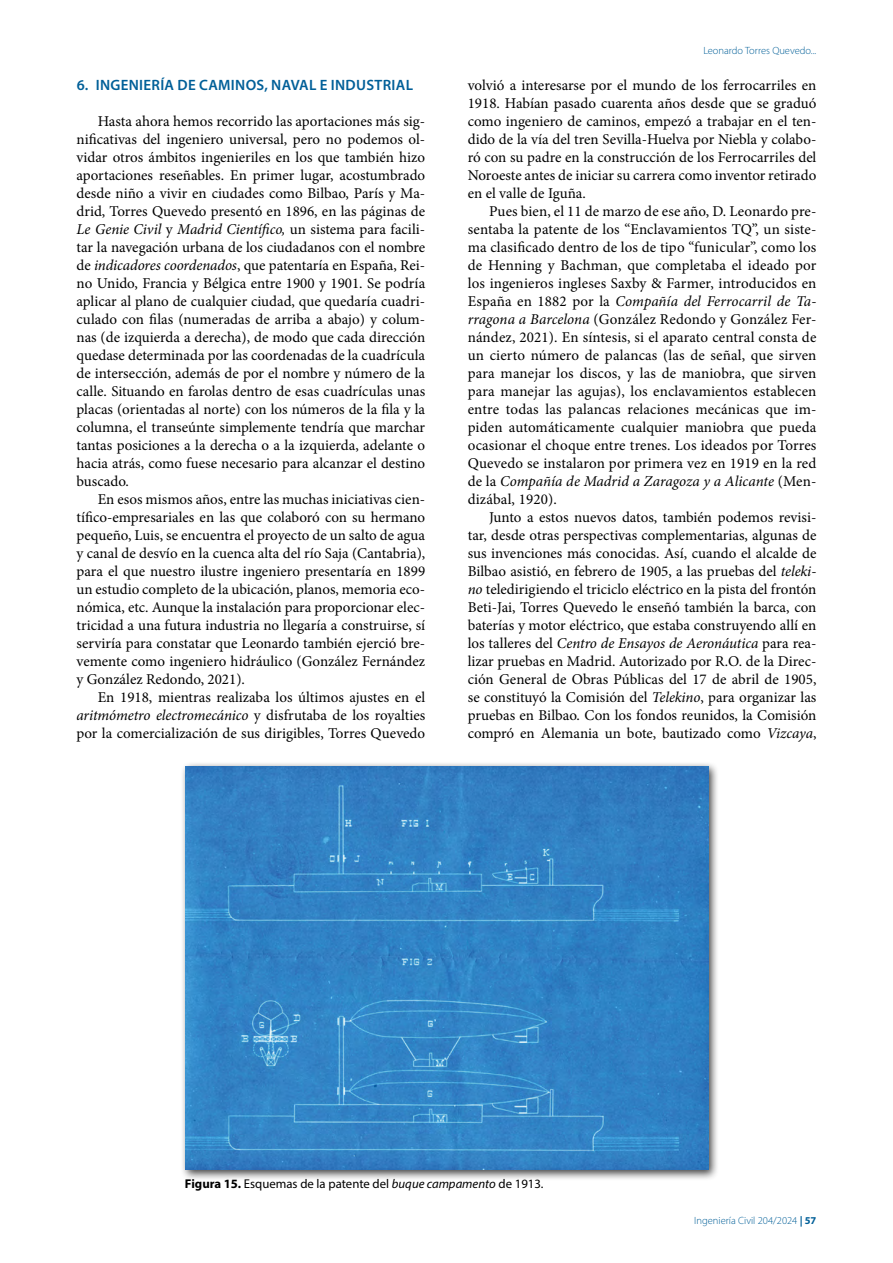
<style>
.page{position:relative;width:893px;height:1263px;background:#fff}
.page>*{position:absolute;margin:0;border:0;box-sizing:border-box;transform-origin:0 0}
.t1{font:15px/18px "Minion Pro";color:#000;text-align:justify}
.t2{font:600 15px "Myriad Pro";letter-spacing:.02em;color:#005f98}
.t3{font:12.75px "Myriad Pro";color:#000}
.t4{font:300 10.5px "Myriad Pro";color:#005f98}
.s1{font-style:italic}
.s2{font-weight:700}
</style>
<div class="page">
<div style="left:180px;top:762px;width:539px;height:419px;background:#000;opacity:.75"></div>
<img style="left:185px;top:767px;width:523px;height:403px">
<p class="t2" style="left:77px;top:75px;width:338px">6. INGENIERÍA DE CAMINOS, NAVAL E INDUSTRIAL</p>
<p class="t1" style="left:77px;top:112px;width:350px;text-indent:21px">Hasta ahora hemos recorrido las aportaciones más sig&shy;nificativas del ingeniero universal, pero no podemos ol&shy;vidar otros ámbitos ingenieriles en los que también hizo aportaciones reseñables. En primer lugar, acostumbrado desde niño a vivir en ciudades como Bilbao, París y Ma&shy;drid, Torres Quevedo presentó en 1896, en las páginas de <span class="s1">Le Genie Civil</span> y <span class="s1">Madrid Científico,</span> un sistema para facili&shy;tar la navegación urbana de los ciudadanos con el nombre de <span class="s1">indicadores coordenados</span>, que patentaría en España, Rei&shy;no Unido, Francia y Bélgica entre 1900 y 1901. Se podría aplicar al plano de cualquier ciudad, que quedaría cuadri&shy;culado con filas (numeradas de arriba a abajo) y colum&shy;nas (de izquierda a derecha), de modo que cada dirección quedase determinada por las coordenadas de la cuadrícula de intersección, además de por el nombre y número de la calle. Situando en farolas dentro de esas cuadrículas unas placas (orientadas al norte) con los números de la fila y la columna, el transeúnte simplemente tendría que marchar tantas posiciones a la derecha o a la izquierda, adelante o hacia atrás, como fuese necesario para alcanzar el destino buscado.</p>
<p class="t1" style="left:77px;top:490px;width:350px;text-indent:21px">En esos mismos años, entre las muchas iniciativas cien&shy;tífico-empresariales en las que colaboró con su hermano pequeño, Luis, se encuentra el proyecto de un salto de agua y canal de desvío en la cuenca alta del río Saja (Cantabria), para el que nuestro ilustre ingeniero presentaría en 1899 un estudio completo de la ubicación, planos, memoria eco&shy;nómica, etc. Aunque la instalación para proporcionar elec&shy;tricidad a una futura industria no llegaría a construirse, sí serviría para constatar que Leonardo también ejerció bre&shy;vemente como ingeniero hidráulico (González Fernández y González Redondo, 2021).</p>
<p class="t1" style="left:77px;top:688px;width:350px;text-indent:21px">En 1918, mientras realizaba los últimos ajustes en el <span class="s1">aritmómetro electromecánico</span> y disfrutaba de los royalties por la comercialización de sus dirigibles, Torres Quevedo</p>
<p class="t4" style="left:703px;top:44px;width:115px">Leonardo Torres Quevedo...</p>
<p class="t1" style="left:468px;top:76px;width:350px">volvió a interesarse por el mundo de los ferrocarriles en 1918. Habían pasado cuarenta años desde que se graduó como ingeniero de caminos, empezó a trabajar en el ten&shy;dido de la vía del tren Sevilla-Huelva por Niebla y colabo&shy;ró con su padre en la construcción de los Ferrocarriles del Noroeste antes de iniciar su carrera como inventor retirado en el valle de Iguña.</p>
<p class="t1" style="left:468px;top:202px;width:350px;text-indent:21px">Pues bien, el 11 de marzo de ese año, D. Leonardo pre&shy;sentaba la patente de los “Enclavamientos TQ”, un siste&shy;ma clasificado dentro de los de tipo “funicular”, como los de Henning y Bachman, que completaba el ideado por los ingenieros ingleses Saxby &amp; Farmer, introducidos en España en 1882 por la <span class="s1">Compañía del Ferrocarril de Ta&shy;rragona a Barcelona</span> (González Redondo y González Fer&shy;nández, 2021). En síntesis, si el aparato central consta de un cierto número de palancas (las de señal, que sirven para manejar los discos, y las de maniobra, que sirven para manejar las agujas), los enclavamientos establecen entre todas las palancas relaciones mecánicas que im&shy;piden automáticamente cualquier maniobra que pueda ocasionar el choque entre trenes. Los ideados por Torres Quevedo se instalaron por primera vez en 1919 en la red de la <span class="s1">Compañía de Madrid a Zaragoza y a Alicante</span> (Men&shy;dizábal, 1920).</p>
<p class="t1" style="left:468px;top:508px;width:350px;text-indent:21px">Junto a estos nuevos datos, también podemos revisi&shy;tar, desde otras perspectivas complementarias, algunas de sus invenciones más conocidas. Así, cuando el alcalde de Bilbao asistió, en febrero de 1905, a las pruebas del <span class="s1">teleki&shy;no</span> teledirigiendo el triciclo eléctrico en la pista del frontón Beti-Jai, Torres Quevedo le enseñó también la barca, con baterías y motor eléctrico, que estaba construyendo allí en los talleres del <span class="s1">Centro de Ensayos de Aeronáutica</span> para rea&shy;lizar pruebas en Madrid. Autorizado por R.O. de la Direc&shy;ción General de Obras Públicas del 17 de abril de 1905, se constituyó la Comisión del <span class="s1">Telekino</span>, para organizar las pruebas en Bilbao. Con los fondos reunidos, la Comisión compró en Alemania un bote, bautizado como <span class="s1">Vizcaya</span>,</p>
<p class="t3" style="left:185px;top:1176px;width:360px"><span class="s2">Figura 15.</span> Esquemas de la patente del <span class="s1">buque campamento</span> de 1913.</p>
<p class="t4" style="left:694px;top:1214px;width:124px">Ingeniería Civil 204/2024 <span class="s2">| 57</span></p>
</div>
